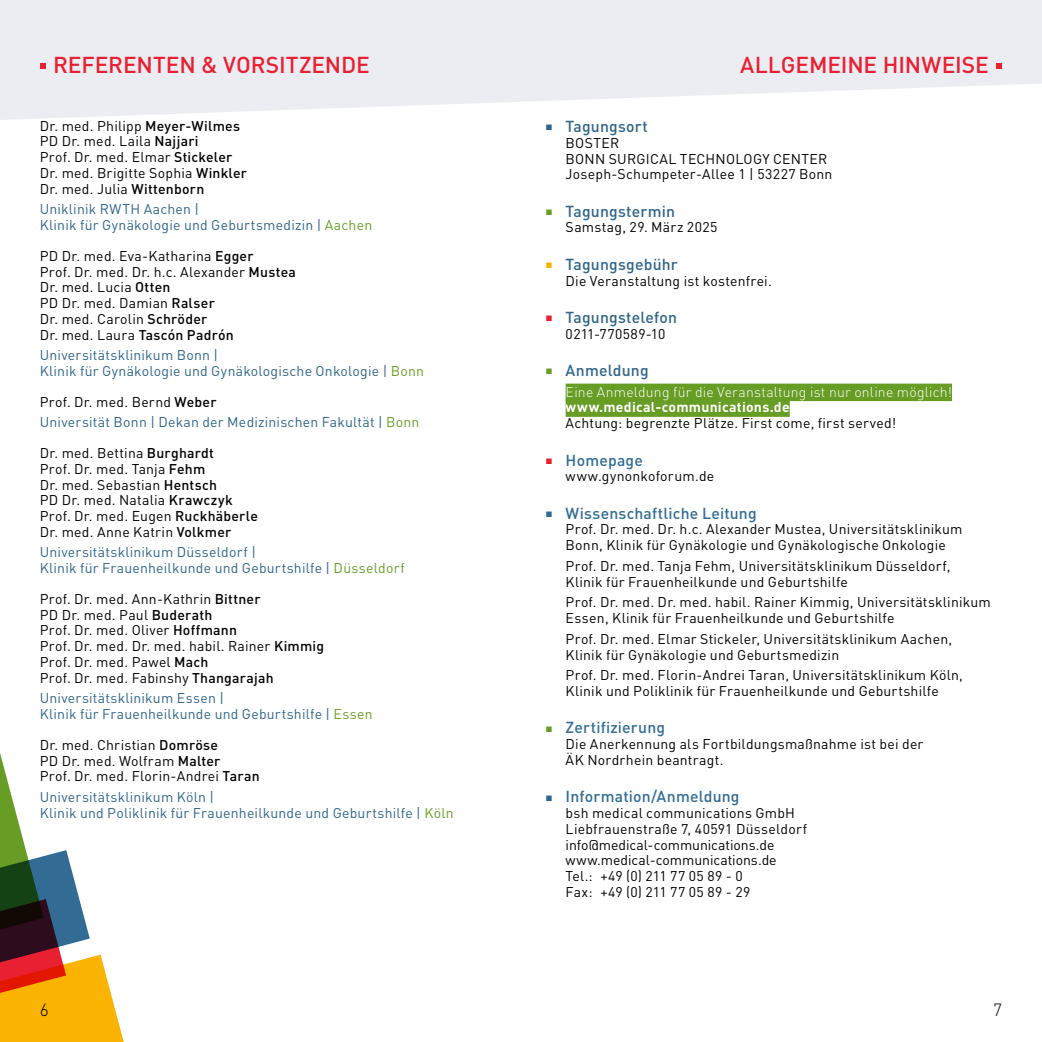
<style>
.page{position:relative;width:1042px;height:1042px;background:#fff}
.page>*{position:absolute;margin:0;border:0;box-sizing:border-box;transform-origin:0 0}
.t1{font:500 22.75px "DIN";letter-spacing:-.005em;color:#e82032}
.t2{font:300 17.5px "DIN";color:#000}
.t3{font:500 15.75px "DIN";letter-spacing:.01em;color:#326c94}
.t4{font:500 15.75px "DIN";letter-spacing:.01em;color:#2f658a}
.t5{font:14px/15.8px "DIN";letter-spacing:.015em;color:#000}
.t6{font:14px/15.8px "DIN";letter-spacing:.015em;color:#2f658a}
.t7{font:300 14px "DIN";letter-spacing:.015em;color:#fff}
.t8{font:700 14px "DIN";letter-spacing:.015em;color:#fff}
.s1{font-weight:500}
.s2{color:#679d25}
.s3{color:#000}
.s4{font-weight:500;color:#000}
</style>
<div class="page">
<svg style="left:0;top:0;width:1042px;height:120px;fill:#ebedf3"></svg>
<svg style="left:0;top:753px;width:124px;height:289px"></svg>
<svg style="left:40px;top:63px;width:6px;height:6px"></svg>
<div style="left:566px;top:384px;width:386px;height:17px;background:#679d25"></div>
<div style="left:566px;top:399px;width:224px;height:18px;background:#679d25"></div>
<svg style="left:996px;top:63px;width:6px;height:6px"></svg>
<h1 class="t1" style="left:53px;top:50px;width:198px">REFERENTEN &amp; Vorsitzende</h1>
<h1 class="t1" style="left:740px;top:50px;width:29px">Allgemeine</h1>
<h1 class="t1" style="left:883px;top:50px;width:29px">Hinweise</h1>
<p class="t5" style="left:40px;top:117px;width:209px">Dr. med. Philipp <span class="s1">Meyer-Wilmes<br></span>PD Dr. med. Laila <span class="s1">Najjari<br></span>Prof. Dr. med. Elmar <span class="s1">Stickeler<br></span>Dr. med. Brigitte Sophia <span class="s1">Winkler<br></span>Dr. med. Julia <span class="s1">Wittenborn</span></p>
<p class="t6" style="left:40px;top:201px;width:334px">Uniklinik RWTH Aachen |<br>Klinik für Gynäkologie und Geburtsmedizin | <span class="s2">Aachen</span></p>
<p class="t5" style="left:40px;top:248px;width:258px">PD Dr. med. Eva-Katharina <span class="s1">Egger<br></span>Prof. Dr. med. Dr. h.c. Alexander <span class="s1">Mustea<br></span>Dr. med. Lucia <span class="s1">Otten<br></span>PD Dr. med. Damian <span class="s1">Ralser<br></span>Dr. med. Carolin <span class="s1">Schröder<br></span>Dr. med. Laura <span class="s1">Tascón Padrón</span></p>
<p class="t6" style="left:40px;top:347px;width:386px">Universitätsklinikum Bonn |<br>Klinik für Gynäkologie und Gynäkologische Onkologie | <span class="s2">Bonn</span></p>
<p class="t6" style="left:40px;top:391px;width:381px;line-height:20.7px"><span class="s3">Prof. Dr. med. Bernd</span> <span class="s4">Weber<br></span>Universität Bonn | Dekan der Medizinischen Fakultät | <span class="s2">Bonn</span></p>
<p class="t5" style="left:40px;top:445px;width:220px">Dr. med. Bettina <span class="s1">Burghardt<br></span>Prof. Dr. med. Tanja <span class="s1">Fehm<br></span>Dr. med. Sebastian <span class="s1">Hentsch<br></span>PD Dr. med. Natalia <span class="s1">Krawczyk<br></span>Prof. Dr. med. Eugen <span class="s1">Ruckhäberle<br></span>Dr. med. Anne Katrin <span class="s1">Volkmer</span></p>
<p class="t6" style="left:40px;top:544px;width:366px">Universitätsklinikum Düsseldorf |<br>Klinik für Frauenheilkunde und Geburtshilfe | <span class="s2">Düsseldorf</span></p>
<p class="t5" style="left:40px;top:591px;width:286px">Prof. Dr. med. Ann-Kathrin <span class="s1">Bittner<br></span>PD Dr. med. Paul <span class="s1">Buderath<br></span>Prof. Dr. med. Oliver <span class="s1">Hoffmann<br></span>Prof. Dr. med. Dr. med. habil. Rainer <span class="s1">Kimmig<br></span>Prof. Dr. med. Pawel <span class="s1">Mach<br></span>Prof. Dr. med. Fabinshy <span class="s1">Thangarajah</span></p>
<p class="t6" style="left:40px;top:690px;width:334px">Universitätsklinikum Essen |<br>Klinik für Frauenheilkunde und Geburtshilfe | <span class="s2">Essen</span></p>
<p class="t5" style="left:40px;top:736px;width:221px">Dr. med. Christian <span class="s1">Domröse<br></span>PD Dr. med. Wolfram <span class="s1">Malter<br></span>Prof. Dr. med. Florin-Andrei <span class="s1">Taran</span></p>
<p class="t6" style="left:40px;top:789px;width:415px">Universitätsklinikum Köln |<br>Klinik und Poliklinik für Frauenheilkunde und Geburtshilfe | <span class="s2">Köln</span></p>
<p class="t4" style="left:566px;top:116px;width:84px">Tagungsort</p>
<p class="t5" style="left:566px;top:135px;width:268px">BOSTER<br>BONN SURGICAL TECHNOLOGY CENTER<br>Joseph-Schumpeter-Allee 1 | 53227 Bonn</p>
<p class="t4" style="left:566px;top:201px;width:111px">Tagungstermin</p>
<p class="t5" style="left:566px;top:219px;width:153px">Samstag, 29. März 2025</p>
<p class="t4" style="left:566px;top:254px;width:114px">Tagungsgebühr</p>
<p class="t5" style="left:566px;top:272px;width:208px">Die Veranstaltung ist kostenfrei.</p>
<p class="t4" style="left:566px;top:307px;width:113px">Tagungstelefon</p>
<p class="t5" style="left:566px;top:325px;width:101px">0211-770589-10</p>
<p class="t4" style="left:566px;top:360px;width:84px">Anmeldung</p>
<p class="t7" style="left:566px;top:383px;width:388px">Eine Anmeldung für die Veranstaltung ist nur online möglich!</p>
<p class="t8" style="left:566px;top:398px;width:226px">www.medical-communications.de</p>
<p class="t5" style="left:566px;top:415px;width:332px">Achtung: begrenzte Plätze. First come, first served!</p>
<p class="t3" style="left:566px;top:450px;width:79px">Homepage</p>
<p class="t5" style="left:566px;top:468px;width:150px">www.gynonkoforum.de</p>
<p class="t3" style="left:566px;top:503px;width:193px">Wissenschaftliche Leitung</p>
<p class="t5" style="left:566px;top:521px;width:398px">Prof. Dr. med. Dr. h.c. Alexander Mustea, Universitätsklinikum<br>Bonn, Klinik für Gynäkologie und Gynäkologische Onkologie</p>
<p class="t5" style="left:566px;top:558px;width:386px">Prof. Dr. med. Tanja Fehm, Universitätsklinikum Düsseldorf,<br>Klinik für Frauenheilkunde und Geburtshilfe</p>
<p class="t5" style="left:566px;top:594px;width:427px">Prof. Dr. med. Dr. med. habil. Rainer Kimmig, Universitätsklinikum<br>Essen, Klinik für Frauenheilkunde und Geburtshilfe</p>
<p class="t5" style="left:566px;top:631px;width:388px">Prof. Dr. med. Elmar Stickeler, Universitätsklinikum Aachen,<br>Klinik für Gynäkologie und Geburtsmedizin</p>
<p class="t5" style="left:566px;top:667px;width:399px">Prof. Dr. med. Florin-Andrei Taran, Universitätsklinikum Köln,<br>Klinik und Poliklinik für Frauenheilkunde und Geburtshilfe</p>
<p class="t3" style="left:566px;top:718px;width:101px">Zertifizierung</p>
<p class="t5" style="left:566px;top:736px;width:359px">Die Anerkennung als Fortbildungsmaßnahme ist bei der<br>ÄK Nordrhein beantragt.</p>
<p class="t3" style="left:566px;top:786px;width:175px">Information/Anmeldung</p>
<p class="t5" style="left:566px;top:805px;width:243px">bsh medical communications GmbH<br>Liebfrauenstraße 7, 40591 Düsseldorf info@medical-communications.de www.medical-communications.de<br>Tel.: +49 (0) 211 77 05 89 - 0<br>Fax: +49 (0) 211 77 05 89 - 29</p>
<p class="t2" style="left:40px;top:999px;width:10px">6</p>
<p class="t2" style="left:993px;top:999px;width:10px">7</p>
</div>
